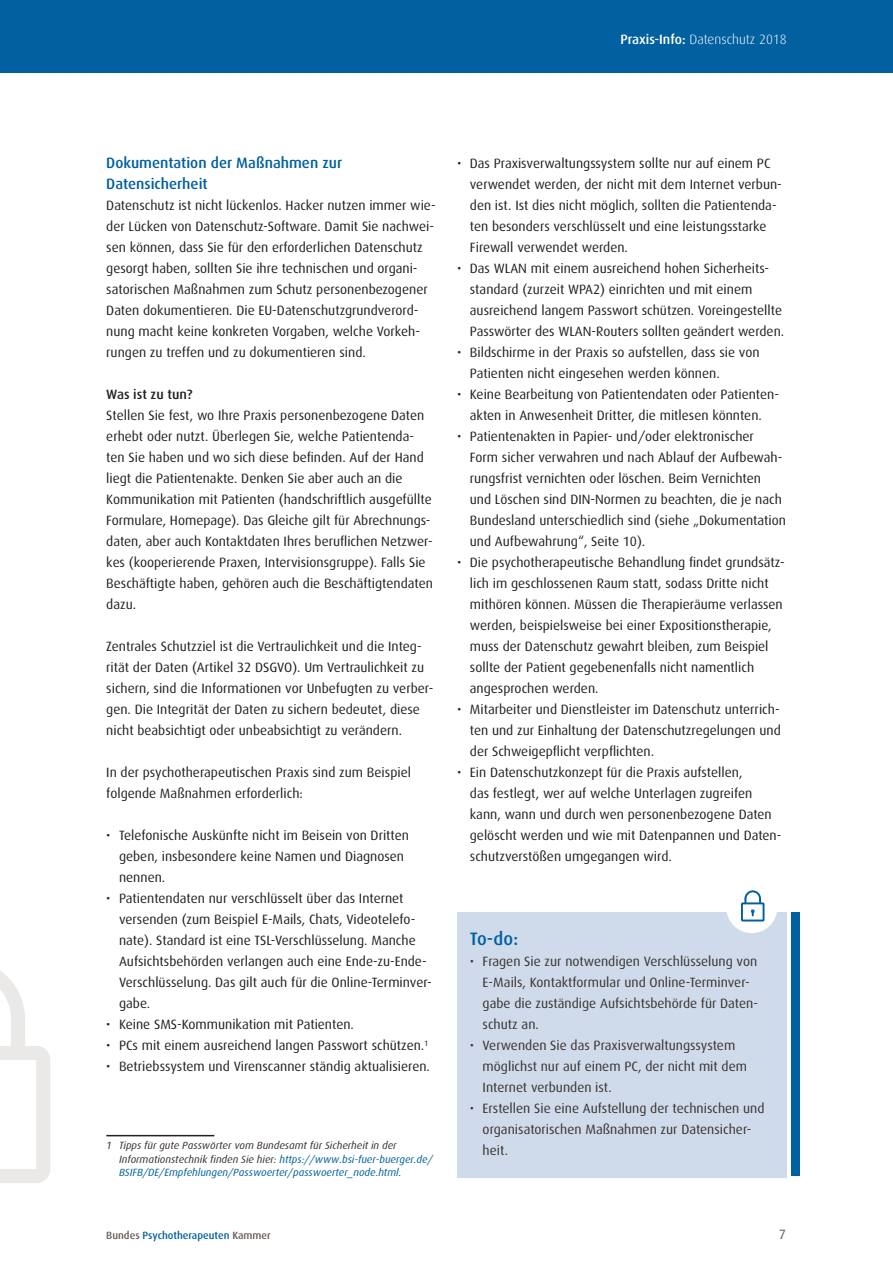
<style>
.page{position:relative;width:893px;height:1263px;background:#fff}
.page>*{position:absolute;margin:0;border:0;box-sizing:border-box;transform-origin:0 0}
.fragen{font:500 18px "Dax";color:#0060a0}
.H2_headline{font:500 15px/21px "Dax";color:#0060a0}
.fliesstext{font:13.5px/21px "Dax";color:#231f20}
.t1{font:13.5px/21px "Dax";color:#3a332f}
.t2{font:300 13.5px "Dax";color:#fff}
.H3_headline{font:500 13.5px "Dax";color:#231f20}
.t3{font:13.5px "Dax";color:#655c57}
.fußzeile{font:italic 10.5px/13.5px "Dax";color:#3a332f}
.t4{font:500 10.5px "Dax";color:#0060a0}
.s1{font-weight:500}
.s2{color:#0060a0}
.s3{color:#655c57}
</style>
<div class="page">
<div style="left:0;top:0;width:893px;height:72px;background:#0060a0"></div>
<div style="left:457px;top:912px;width:330px;height:266px;background:#cfdbeb"></div>
<div style="left:791px;top:913px;width:8px;height:263px;background:#0060a0"></div>
<div style="left:726px;top:882px;width:51px;height:51px;background:#fff;border-radius:50%"></div>
<hr style="left:106px;top:1135px;width:108px;height:1px;background:#231f20">
<div style="left:741px;top:902px;width:23px;height:19px;border:2px solid #0060a0"></div>
<svg style="left:743px;top:890px;width:19px;height:13px"></svg>
<svg style="left:751px;top:909px;width:3px;height:6px"></svg>
<svg style="left:0;top:971px;width:50px;height:212px"></svg>
<div style="left:11px;top:1020px;width:14px;height:31px;background:#eae9e8"></div>
<p class="t2" style="left:620px;top:32px;width:168px"><span class="s1">Praxis-Info:</span> Datenschutz 2018</p>
<h2 class="H2_headline" style="left:106px;top:152px;width:237px">Dokumentation der Maßnahmen zur<br>Datensicherheit</h2>
<p class="fliesstext" style="left:106px;top:195px;width:331px">Datenschutz ist nicht lückenlos. Hacker nutzen immer wie&shy;der Lücken von Datenschutz-Software. Damit Sie nachwei&shy;sen können, dass Sie für den erforderlichen Datenschutz gesorgt haben, sollten Sie ihre technischen und organi&shy;satorischen Maßnahmen zum Schutz personenbezogener Daten dokumentieren. Die EU-Datenschutzgrundverord&shy;nung macht keine konkreten Vorgaben, welche Vorkeh&shy;rungen zu treffen und zu dokumentieren sind.</p>
<p class="H3_headline" style="left:106px;top:387px;width:88px">Was ist zu tun?</p>
<p class="fliesstext" style="left:106px;top:405px;width:328px">Stellen Sie fest, wo Ihre Praxis personenbezogene Daten erhebt oder nutzt. Überlegen Sie, welche Patientenda&shy;ten Sie haben und wo sich diese befinden. Auf der Hand liegt die Patientenakte. Denken Sie aber auch an die Kommunikation mit Patienten (handschriftlich ausgefüllte Formulare, Homepage). Das Gleiche gilt für Abrechnungs&shy;daten, aber auch Kontaktdaten Ihres beruflichen Netzwer&shy;kes (kooperierende Praxen, Intervisionsgruppe). Falls Sie Beschäftigte haben, gehören auch die Beschäftigtendaten dazu.</p>
<p class="fliesstext" style="left:106px;top:636px;width:328px">Zentrales Schutzziel ist die Vertraulichkeit und die Integ&shy;rität der Daten (Artikel 32 DSGVO). Um Vertraulichkeit zu sichern, sind die Informationen vor Unbefugten zu verber&shy;gen. Die Integrität der Daten zu sichern bedeutet, diese nicht beabsichtigt oder unbeabsichtigt zu verändern.</p>
<p class="fliesstext" style="left:106px;top:762px;width:306px">In der psychotherapeutischen Praxis sind zum Beispiel folgende Maßnahmen erforderlich:</p>
<p class="fliesstext" style="left:119px;top:825px;width:291px;text-indent:-13px">• Telefonische Auskünfte nicht im Beisein von Dritten geben, insbesondere keine Namen und Diagnosen nennen.</p>
<p class="fliesstext" style="left:119px;top:888px;width:314px;text-indent:-13px">• Patientendaten nur verschlüsselt über das Internet versenden (zum Beispiel E-Mails, Chats, Videotelefo&shy;nate). Standard ist eine TSL-Verschlüsselung. Manche Aufsichtsbehörden verlangen auch eine Ende-zu-Ende-Verschlüsselung. Das gilt auch für die Online-Terminver&shy;gabe.</p>
<p class="fliesstext" style="left:106px;top:1014px;width:249px">• Keine SMS-Kommunikation mit Patienten.</p>
<p class="fliesstext" style="left:106px;top:1035px;width:324px">• PCs mit einem ausreichend langen Passwort schützen.<sup>1</sup></p>
<p class="fliesstext" style="left:106px;top:1056px;width:325px">• Betriebssystem und Virenscanner ständig aktualisieren.</p>
<p class="fußzeile" style="left:119px;top:1139px;width:315px;text-indent:-13px">1 Tipps für gute Passwörter vom Bundesamt für Sicherheit in der<br>Informationstechnik finden Sie hier: <span class="s2">https://www.bsi-fuer-buerger.de/<br>BSIFB/DE/Empfehlungen/Passwoerter/passwoerter_node.html</span>.</p>
<p class="fliesstext" style="left:470px;top:153px;width:314px;text-indent:-13px">• Das Praxisverwaltungssystem sollte nur auf einem PC verwendet werden, der nicht mit dem Internet verbun&shy;den ist. Ist dies nicht möglich, sollten die Patientenda&shy;ten besonders verschlüsselt und eine leistungsstarke Firewall verwendet werden.</p>
<p class="fliesstext" style="left:470px;top:258px;width:316px;text-indent:-13px">• Das WLAN mit einem ausreichend hohen Sicherheits&shy;standard (zurzeit WPA2) einrichten und mit einem ausreichend langem Passwort schützen. Voreingestellte Passwörter des WLAN-Routers sollten geändert werden.</p>
<p class="fliesstext" style="left:470px;top:342px;width:291px;text-indent:-13px">• Bildschirme in der Praxis so aufstellen, dass sie von<br>Patienten nicht eingesehen werden können.</p>
<p class="fliesstext" style="left:457px;top:384px;width:323px;text-align:center">• Keine Bearbeitung von Patientendaten oder Patienten&shy;akten in Anwesenheit Dritter, die mitlesen könnten.</p>
<p class="fliesstext" style="left:470px;top:426px;width:318px;text-indent:-13px">• Patientenakten in Papier- und/oder elektronischer<br>Form sicher verwahren und nach Ablauf der Aufbewah&shy;rungsfrist vernichten oder löschen. Beim Vernichten<br>und Löschen sind DIN-Normen zu beachten, die je nach Bundesland unterschiedlich sind (siehe „Dokumentation und Aufbewahrung“, Seite 10).</p>
<p class="fliesstext" style="left:470px;top:552px;width:316px;text-indent:-13px">• Die psychotherapeutische Behandlung findet grundsätz&shy;lich im geschlossenen Raum statt, sodass Dritte nicht mithören können. Müssen die Therapieräume verlassen werden, beispielsweise bei einer Expositionstherapie, muss der Datenschutz gewahrt bleiben, zum Beispiel sollte der Patient gegebenenfalls nicht namentlich angesprochen werden.</p>
<p class="fliesstext" style="left:470px;top:699px;width:312px;text-align:justify;text-indent:-13px">• Mitarbeiter und Dienstleister im Datenschutz unterrich&shy;ten und zur Einhaltung der Datenschutzregelungen und der Schweigepflicht verpflichten.</p>
<p class="fliesstext" style="left:470px;top:762px;width:313px;text-indent:-13px">• Ein Datenschutzkonzept für die Praxis aufstellen,<br>das festlegt, wer auf welche Unterlagen zugreifen kann, wann und durch wen personenbezogene Daten gelöscht werden und wie mit Datenpannen und Daten&shy;schutzverstößen umgegangen wird.</p>
<p class="fragen" style="left:470px;top:929px;width:50px">To-do:</p>
<p class="t1" style="left:483px;top:951px;width:277px;text-indent:-13px">• Fragen Sie zur notwendigen Verschlüsselung von E-Mails, Kontaktformular und Online-Terminver&shy;gabe die zuständige Aufsichtsbehörde für Daten&shy;schutz an.</p>
<p class="t1" style="left:483px;top:1035px;width:266px;text-indent:-13px">• Verwenden Sie das Praxisverwaltungssystem möglichst nur auf einem PC, der nicht mit dem<br>Internet verbunden ist.</p>
<p class="t1" style="left:483px;top:1098px;width:283px;text-indent:-13px">• Erstellen Sie eine Aufstellung der technischen und organisatorischen Maßnahmen zur Datensicher&shy;heit.</p>
<p class="t4" style="left:106px;top:1229px;width:166px"><span class="s3">Bundes</span> Psychotherapeuten <span class="s3">Kammer</span></p>
<p class="t3" style="left:779px;top:1227px;width:9px">7</p>
</div>
